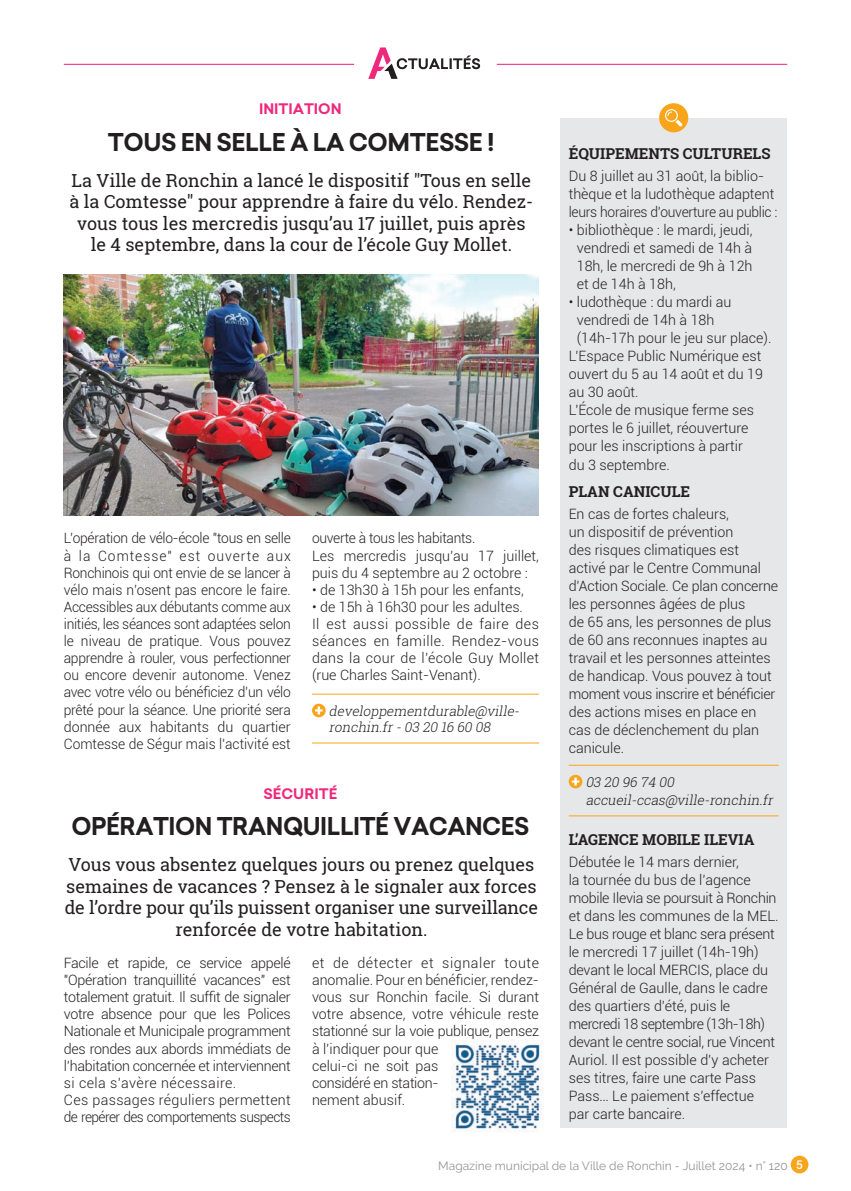
<style>
.page{position:relative;width:851px;height:1191px;background:#fff}
.page>*{position:absolute;margin:0;border:0;box-sizing:border-box;transform-origin:0 0}
.t1{font:700 24px "Sailec";letter-spacing:-.02em;color:#231f20;scale:.96 1}
.t2{font:700 24px "Sailec";letter-spacing:-.02em;color:#231f20}
.t3{font:18px/21.6px "Roboto Slab";color:#231f20;text-align:center}
.t4{font:700 15px "Roboto Slab";color:#231f20}
.t5{font:300 14.25px/18px "Roboto";color:#231f20}
.t6{font:300 14.25px/17.1px "Roboto";letter-spacing:-.035em;color:#231f20}
.t7{font:300 14.25px "Roboto";letter-spacing:-.02em;color:#231f20}
.t8{font:700 14.25px "Sailec";color:#ee287d}
.t9{font:italic 300 13.5px/18px "Roboto Slab";color:#231f20}
.t10{font:12px "Raleway";color:#939598}
.s1{font-family:"Roboto";font-weight:500;color:#fff}
</style>
<div class="page">
<div style="left:790px;top:1155px;width:18px;height:18px;background:#f9a51b;border-radius:50%"></div>
<div style="left:560px;top:118px;width:227px;height:1009px;background:#e6e7e9"></div>
<hr style="left:568px;top:765px;width:210px;height:1px;background:#f9a51b">
<hr style="left:568px;top:815px;width:210px;height:1px;background:#f9a51b">
<svg style="left:568px;top:774px;width:14px;height:14px"></svg>
<svg style="left:571px;top:777px;width:8px;height:8px"></svg>
<div style="left:659px;top:103px;width:29px;height:29px;background:#f9a51b;border-radius:50%"></div>
<svg style="left:665px;top:109px;width:17px;height:18px"></svg>
<hr style="left:64px;top:64px;width:723px;height:1px;background:#ee287d">
<svg style="left:351px;top:47px;width:148px;height:32px"></svg>
<hr style="left:312px;top:694px;width:227px;height:1px;background:#f9a51b">
<hr style="left:312px;top:742px;width:227px;height:1px;background:#f9a51b">
<svg style="left:312px;top:703px;width:13px;height:14px"></svg>
<svg style="left:315px;top:706px;width:7px;height:8px"></svg>
<img style="left:451px;top:1040px;width:92px;height:92px">
<img style="left:64px;top:275px;width:475px;height:241px">
<p class="t8" style="left:259px;top:98px;width:84px">INITIATION</p>
<p class="t2" style="left:108px;top:125px;width:388px">TOUS EN SELLE À LA COMTESSE !</p>
<p class="t3" style="left:69px;top:169px;width:465px">La Ville de Ronchin a lancé le dispositif "Tous en selle à la Comtesse" pour apprendre à faire du vélo. Rendez&shy;vous tous les mercredis jusqu’au 17 juillet, puis après le 4 septembre, dans la cour de l’école Guy Mollet.</p>
<p class="t5" style="left:64px;top:529px;width:228px;line-height:17.1px;text-align:justify">L’opération de vélo-école "tous en selle à la Comtesse" est ouverte aux Ronchinois qui ont envie de se lancer à vélo mais n’osent pas encore le faire.<br>Accessibles aux débutants comme aux initiés, les séances sont adaptées selon le niveau de pratique. Vous pouvez apprendre à rouler, vous perfectionner ou encore devenir autonome. Venez avec votre vélo ou bénéficiez d’un vélo prêté pour la séance. Une priorité sera donnée aux habitants du quartier Comtesse de Ségur mais l’activité est</p>
<p class="t7" style="left:312px;top:528px;width:165px">ouverte à tous les habitants.</p>
<p class="t5" style="left:312px;top:546px;width:228px;line-height:17.1px">Les mercredis jusqu’au 17 juillet, puis du 4 septembre au 2 octobre :</p>
<p class="t5" style="left:312px;top:580px;width:213px">• de 13h30 à 15h pour les enfants,</p>
<p class="t5" style="left:312px;top:597px;width:212px">• de 15h à 16h30 pour les adultes.</p>
<p class="t5" style="left:312px;top:615px;width:228px;line-height:17.1px;text-align:justify">Il est aussi possible de faire des séances en famille. Rendez-vous dans la cour de l’école Guy Mollet (rue Charles Saint-Venant).</p>
<p class="t9" style="left:329px;top:702px;width:195px;line-height:16.2px">developpementdurable@ville&shy;ronchin.fr-03 20 16 60 08</p>
<p class="t8" style="left:263px;top:783px;width:75px">SÉCURITÉ</p>
<p class="t1" style="left:71px;top:809px;width:478px">OPÉRATION TRANQUILLITÉ VACANCES</p>
<p class="t3" style="left:65px;top:853px;width:475px">Vous vous absentez quelques jours ou prenez quelques semaines de vacances ? Pensez à le signaler aux forces de l’ordre pour qu’ils puissent organiser une surveillance renforcée de votre habitation.</p>
<p class="t5" style="left:64px;top:954px;width:228px;line-height:17.1px;text-align:justify">Facile et rapide, ce service appelé "Opération tranquillité vacances" est totalement gratuit. Il suffit de signaler votre absence pour que les Polices Nationale et Municipale programment des rondes aux abords immédiats de l’habitation concernée et interviennent si cela s’avère nécessaire.</p>
<p class="t6" style="left:64px;top:1090px;width:228px">Ces passages réguliers permettent de repérer des comportements suspects</p>
<p class="t5" style="left:312px;top:954px;width:228px;line-height:17.1px">et de détecter et signaler toute anomalie. Pour en bénéficier, rendez&shy;vous sur Ronchin facile. Si durant votre absence, votre véhicule reste stationné sur la voie publique, pensez à l’indiquer pour que<br>celui-ci ne soit pas<br>considéré en station-<br>nement abusif.</p>
<p class="t4" style="left:568px;top:143px;width:203px">ÉQUIPEMENTS CULTURELS</p>
<p class="t5" style="left:568px;top:167px;width:210px">Du 8 juillet au 31 août, la biblio&shy;thèque et la ludothèque adaptent leurs horaires d’ouverture au public :</p>
<p class="t5" style="left:576px;top:221px;width:177px;text-align:justify;text-indent:-8px">• bibliothèque : le mardi, jeudi, vendredi et samedi de 14h à 18h, le mercredi de 9h à 12h et de 14h à 18h,</p>
<p class="t5" style="left:576px;top:292px;width:196px;text-indent:-8px">• ludothèque : du mardi au vendredi de 14h à 18h (14h-17h pour le jeu sur place).</p>
<p class="t5" style="left:568px;top:346px;width:196px;text-align:justify">L'Espace Public Numérique est ouvert du 5 au 14 août et du 19 au 30 août.</p>
<p class="t5" style="left:568px;top:400px;width:187px">L'École de musique ferme ses portes le 6 juillet, réouverture pour les inscriptions à partir du 3 septembre.</p>
<p class="t4" style="left:568px;top:481px;width:123px">PLAN CANICULE</p>
<p class="t5" style="left:568px;top:504px;width:211px">En cas de fortes chaleurs,<br>un dispositif de prévention<br>des risques climatiques est activé par le Centre Communal d’Action Sociale. Ce plan concerne les personnes âgées de plus<br>de 65 ans, les personnes de plus de 60 ans reconnues inaptes au travail et les personnes atteintes de handicap. Vous pouvez à tout moment vous inscrire et bénéficier des actions mises en place en cas de déclenchement du plan canicule.</p>
<p class="t9" style="left:585px;top:772px;width:192px">03 20 96 74 00 accueil-ccas@ville-ronchin.fr</p>
<p class="t4" style="left:568px;top:829px;width:187px">L’AGENCE MOBILE ILEVIA</p>
<p class="t5" style="left:568px;top:852px;width:211px">Débutée le 14 mars dernier,<br>la tournée du bus de l’agence mobile Ilevia se poursuit à Ronchin et dans les communes de la MEL.<br>Le bus rouge et blanc sera présent le mercredi 17 juillet (14h-19h) devant le local MERCIS, place du<br>Général de Gaulle, dans le cadre des quartiers d’été, puis le mercredi 18 septembre (13h-18h) devant le centre social, rue Vincent<br>Auriol. Il est possible d’y acheter ses titres, faire une carte Pass<br>Pass… Le paiement s’effectue</p>
<p class="t5" style="left:568px;top:1104px;width:118px">par carte bancaire.</p>
<p class="t10" style="left:438px;top:1159px;width:366px">Magazine municipal de la Ville de Ronchin - Juillet 2024 • n° 120 <span class="s1">5</span></p>
</div>
